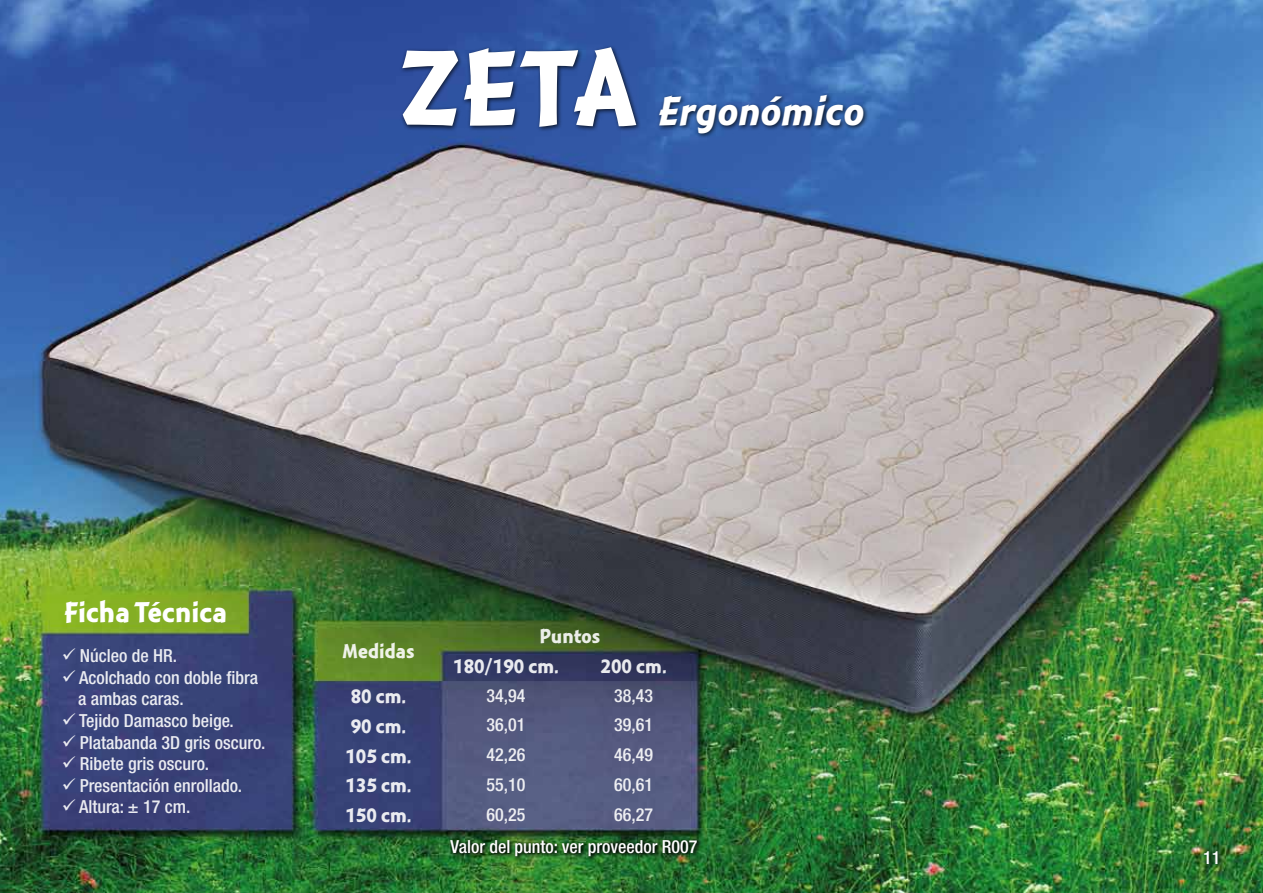
<style>
.page{position:relative;width:1263px;height:893px;background:#fff}
.page>*{position:absolute;margin:0;border:0;box-sizing:border-box;transform-origin:0 0}
.t1{font:111.6px "Montara Bold Gothic";color:#fff}
.t2{font:italic 700 42.9px "Montara";color:#fff}
.t3{font:30px "Montara Bold Gothic";color:#fff}
.t4{font:21px/29.7px "Montara Bold Gothic";color:#fff}
.t5{font:500 condensed 18px/21.6px "Helvetica Neue LT Std";color:#fff}
</style>
<div class="page">
<img style="left:0;top:0;width:1263px;height:893px">
<img style="left:447px;top:836px;width:256px;height:26px">
<div style="left:400px;top:45px;width:242px;height:88px;background:#000;opacity:.75"></div>
<div style="left:656px;top:92px;width:213px;height:47px;background:#000;opacity:.75"></div>
<div style="left:1201px;top:848px;width:22px;height:22px;background:#000;opacity:.75"></div>
<h1 class="t1" style="left:400px;top:27px;width:238px">ZETA</h1>
<h2 class="t2" style="left:658px;top:88px;width:207px">Ergonómico</h2>
<h3 class="t3" style="left:65px;top:596px;width:164px">Ficha Técnica</h3>
<p class="t5" style="left:61px;top:645px;width:117px">✓ Núcleo de HR.</p>
<p class="t5" style="left:78px;top:666px;width:181px;text-indent:-17px">✓ Acolchado con doble fibra a ambas caras.</p>
<p class="t5" style="left:61px;top:710px;width:174px">✓ Tejido Damasco beige.</p>
<p class="t5" style="left:61px;top:731px;width:206px">✓ Platabanda 3D gris oscuro.</p>
<p class="t5" style="left:61px;top:753px;width:149px">✓ Ribete gris oscuro.</p>
<p class="t5" style="left:61px;top:774px;width:182px">✓ Presentación enrollado.</p>
<p class="t5" style="left:61px;top:796px;width:131px">✓ Altura: ± 17 cm.</p>
<p class="t4" style="left:342px;top:637px;width:74px">Medidas</p>
<p class="t4" style="left:453px;top:622px;width:148px;text-indent:86px">Puntos<br>180/190 cm.</p>
<p class="t4" style="left:601px;top:652px;width:68px">200 cm.</p>
<p class="t4" style="left:351px;top:681px;width:57px">80 cm.</p>
<p class="t5" style="left:487px;top:684px;width:40px">34,94</p>
<p class="t5" style="left:614px;top:684px;width:40px">38,43</p>
<p class="t4" style="left:351px;top:711px;width:57px">90 cm.</p>
<p class="t5" style="left:487px;top:714px;width:40px">36,01</p>
<p class="t5" style="left:614px;top:714px;width:40px">39,61</p>
<p class="t4" style="left:345px;top:741px;width:68px">105 cm.</p>
<p class="t5" style="left:487px;top:744px;width:40px">42,26</p>
<p class="t5" style="left:614px;top:744px;width:40px">46,49</p>
<p class="t4" style="left:345px;top:771px;width:68px">135 cm.</p>
<p class="t5" style="left:487px;top:773px;width:40px">55,10</p>
<p class="t5" style="left:614px;top:773px;width:40px">60,61</p>
<p class="t4" style="left:345px;top:801px;width:68px">150 cm.</p>
<p class="t5" style="left:487px;top:803px;width:40px">60,25</p>
<p class="t5" style="left:614px;top:803px;width:40px">66,27</p>
<p class="t5" style="left:450px;top:835px;width:249px">Valor del punto: ver proveedor R007</p>
<p class="t5" style="left:1203px;top:847px;width:19px">11</p>
</div>
